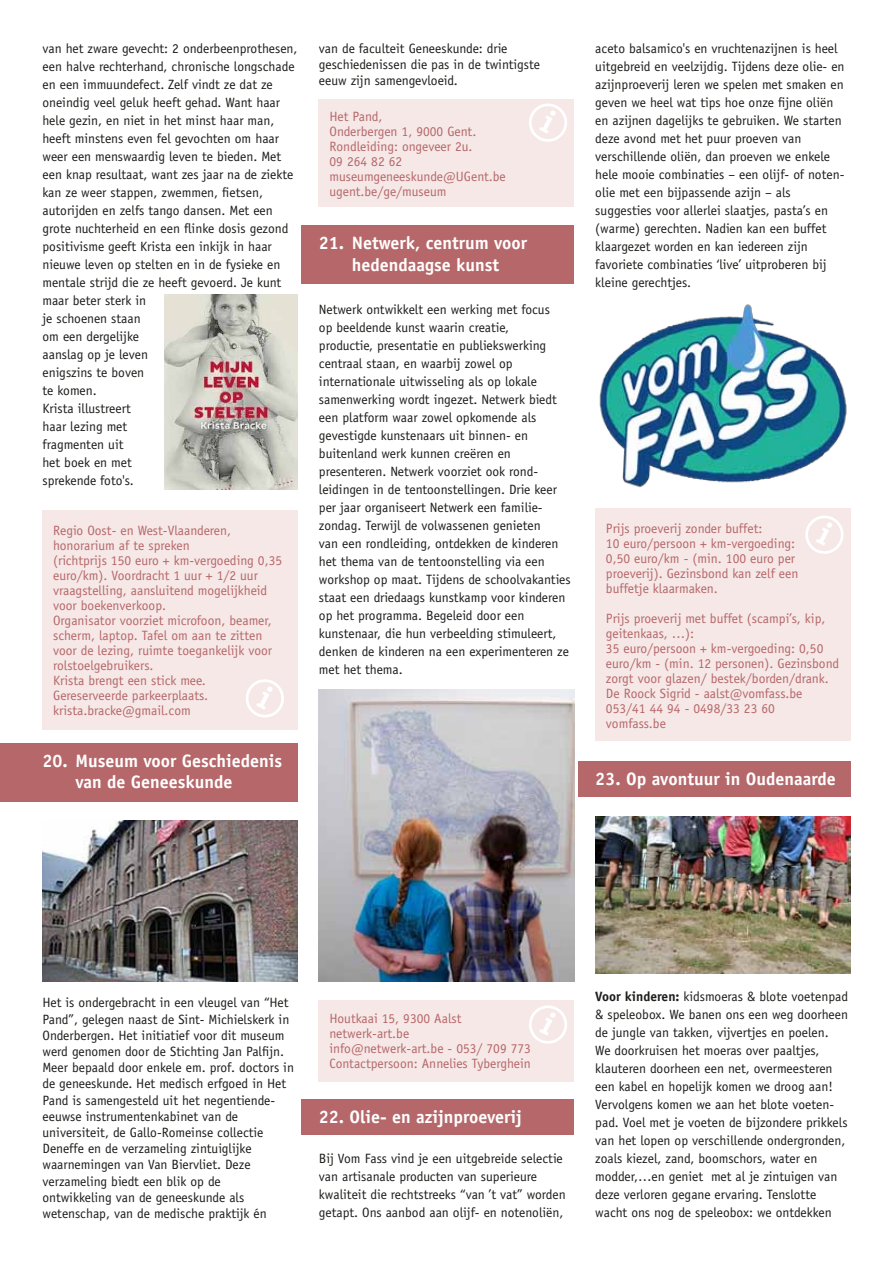
<style>
.page{position:relative;width:893px;height:1263px;background:#fff}
.page>*{position:absolute;margin:0;border:0;box-sizing:border-box;transform-origin:0 0}
.t1{font:700 18px/21.6px "Officina Sans";color:#fff}
.t2{font:13.5px/18px "Officina Sans";color:#1d1d1b}
.t3{font:13.5px/15px "Officina Sans";color:#b66769}
.s1{font-weight:700}
</style>
<div class="page">
<div style="left:42px;top:510px;width:256px;height:219px;background:#f5e8e7"></div>
<div style="left:0;top:743px;width:298px;height:58px;background:#b66769"></div>
<div style="left:302px;top:225px;width:272px;height:59px;background:#b66769"></div>
<img style="left:42px;top:820px;width:256px;height:162px">
<div style="left:319px;top:99px;width:255px;height:108px;background:#f5e8e7"></div>
<div style="left:595px;top:509px;width:255px;height:232px;background:#f5e8e7"></div>
<img style="left:319px;top:690px;width:255px;height:292px">
<div style="left:319px;top:1000px;width:255px;height:81px;background:#f5e8e7"></div>
<div style="left:302px;top:1099px;width:272px;height:35px;background:#b66769"></div>
<div style="left:578px;top:761px;width:272px;height:35px;background:#b66769"></div>
<img style="left:599px;top:304px;width:248px;height:184px">
<img style="left:595px;top:816px;width:255px;height:158px">
<img style="left:165px;top:294px;width:133px;height:195px">
<svg style="left:246px;top:679px;width:38px;height:39px"></svg>
<svg style="left:529px;top:103px;width:38px;height:39px"></svg>
<svg style="left:805px;top:516px;width:39px;height:38px"></svg>
<svg style="left:529px;top:1005px;width:38px;height:39px"></svg>
<p class="t2" style="left:43px;top:39px;width:257px">van het zware gevecht: 2 onderbeenprothesen, een halve rechterhand, chronische longschade en een immuundefect. Zelf vindt ze dat ze oneindig veel geluk heeft gehad. Want haar hele gezin, en niet in het minst haar man, heeft minstens even fel gevochten om haar weer een menswaardig leven te bieden. Met een knap resultaat, want zes jaar na de ziekte kan ze weer stappen, zwemmen, fietsen, autorijden en zelfs tango dansen. Met een grote nuchterheid en een flinke dosis gezond positivisme geeft Krista een inkijk in haar nieuwe leven op stelten en in de fysieke en mentale strijd die ze heeft gevoerd. Je kunt maar beter sterk in<br>je schoenen staan<br>om een dergelijke<br>aanslag op je leven<br>enigszins te boven<br>te komen.<br>Krista illustreert<br>haar lezing met<br>fragmenten uit<br>het boek en met<br>sprekende foto's.</p>
<p class="t3" style="left:53px;top:523px;width:231px">Regio Oost- en West-Vlaanderen, honorarium af te spreken<br>(richtprijs 150 euro + km-vergoeding 0,35 euro/km). Voordracht 1 uur + 1/2 uur vraagstelling, aansluitend mogelijkheid voor boekenverkoop.<br>Organisator voorziet microfoon, beamer, scherm, laptop. Tafel om aan te zitten voor de lezing, ruimte toegankelijk voor rolstoelgebruikers.<br>Krista brengt een stick mee.<br>Gereserveerde parkeerplaats. krista.bracke@gmail.com</p>
<h1 class="t1" style="left:76px;top:750px;width:208px;text-indent:-33px">20. Museum voor Geschiedenis van de Geneeskunde</h1>
<p class="t2" style="left:319px;top:40px;width:223px;line-height:16.2px">van de faculteit Geneeskunde: drie geschiedenissen die pas in de twintigste eeuw zijn samengevloeid.</p>
<p class="t3" style="left:330px;top:109px;width:178px">Het Pand,<br>Onderbergen 1, 9000 Gent.<br>Rondleiding: ongeveer 2u.<br>09 264 82 62 museumgeneeskunde@UGent.be ugent.be/ge/museum</p>
<h1 class="t1" style="left:319px;top:232px;width:210px;text-align:center">21. Netwerk, centrum voor hedendaagse kunst</h1>
<p class="t2" style="left:319px;top:301px;width:253px">Netwerk ontwikkelt een werking met focus<br>op beeldende kunst waarin creatie,<br>productie, presentatie en publiekswerking centraal staan, en waarbij zowel op internationale uitwisseling als op lokale samenwerking wordt ingezet. Netwerk biedt een platform waar zowel opkomende als gevestigde kunstenaars uit binnen- en buitenland werk kunnen creëren en presenteren. Netwerk voorziet ook rond&shy;leidingen in de tentoonstellingen. Drie keer per jaar organiseert Netwerk een familie&shy;zondag. Terwijl de volwassenen genieten<br>van een rondleiding, ontdekken de kinderen het thema van de tentoonstelling via een workshop op maat. Tijdens de schoolvakanties staat een driedaags kunstkamp voor kinderen op het programma. Begeleid door een kunstenaar, die hun verbeelding stimuleert, denken de kinderen na een experimenteren ze met het thema.</p>
<p class="t2" style="left:595px;top:39px;width:251px">aceto balsamico's en vruchtenazijnen is heel uitgebreid en veelzijdig. Tijdens deze olie- en azijnproeverij leren we spelen met smaken en geven we heel wat tips hoe onze fijne oliën en azijnen dagelijks te gebruiken. We starten deze avond met het puur proeven van verschillende oliën, dan proeven we enkele hele mooie combinaties – een olijf- of noten&shy;olie met een bijpassende azijn – als suggesties voor allerlei slaatjes, pasta’s en (warme) gerechten. Nadien kan een buffet klaargezet worden en kan iedereen zijn favoriete combinaties ‘live’ uitproberen bij kleine gerechtjes.</p>
<p class="t3" style="left:606px;top:521px;width:194px">Prijs proeverij zonder buffet:<br>10 euro/persoon + km-vergoeding:<br>0,50 euro/km - (min. 100 euro per proeverij). Gezinsbond kan zelf een buffetje klaarmaken.</p>
<p class="t3" style="left:606px;top:611px;width:235px">Prijs proeverij met buffet (scampi’s, kip, geitenkaas, …):<br>35 euro/persoon + km-vergoeding: 0,50 euro/km - (min. 12 personen). Gezinsbond zorgt voor glazen/ bestek/borden/drank.<br>De Roock Sigrid - aalst@vomfass.be<br>053/41 44 94 - 0498/33 23 60<br>vomfass.be</p>
<h1 class="t1" style="left:595px;top:768px;width:242px">23. Op avontuur in Oudenaarde</h1>
<p class="t2" style="left:43px;top:995px;width:253px;line-height:16.2px">Het is ondergebracht in een vleugel van “Het Pand”, gelegen naast de Sint- Michielskerk in Onderbergen. Het initiatief voor dit museum werd genomen door de Stichting Jan Palfijn.<br>Meer bepaald door enkele em. prof. doctors in de geneeskunde. Het medisch erfgoed in Het Pand is samengesteld uit het negentiende&shy;eeuwse instrumentenkabinet van de universiteit, de Gallo-Romeinse collectie Deneffe en de verzameling zintuiglijke waarnemingen van Van Biervliet. Deze verzameling biedt een blik op de<br>ontwikkeling van de geneeskunde als wetenschap, van de medische praktijk én</p>
<p class="t3" style="left:330px;top:1011px;width:203px">Houtkaai 15, 9300 Aalst netwerk-art.be<br>info@netwerk-art.be - 053/ 709 773<br>Contactpersoon: Annelies Tyberghein</p>
<h1 class="t1" style="left:319px;top:1106px;width:205px">22. Olie- en azijnproeverij</h1>
<p class="t2" style="left:319px;top:1150px;width:248px">Bij Vom Fass vind je een uitgebreide selectie van artisanale producten van superieure kwaliteit die rechtstreeks “van ’t vat” worden getapt. Ons aanbod aan olijf- en notenoliën,</p>
<p class="t2" style="left:595px;top:987px;width:254px"><span class="s1">Voor kinderen:</span> kidsmoeras &amp; blote voetenpad &amp; speleobox. We banen ons een weg doorheen de jungle van takken, vijvertjes en poelen.<br>We doorkruisen het moeras over paaltjes, klauteren doorheen een net, overmeesteren een kabel en hopelijk komen we droog aan!<br>Vervolgens komen we aan het blote voeten&shy;pad. Voel met je voeten de bijzondere prikkels van het lopen op verschillende ondergronden, zoals kiezel, zand, boomschors, water en modder,…en geniet met al je zintuigen van deze verloren gegane ervaring. Tenslotte wacht ons nog de speleobox: we ontdekken</p>
</div>
